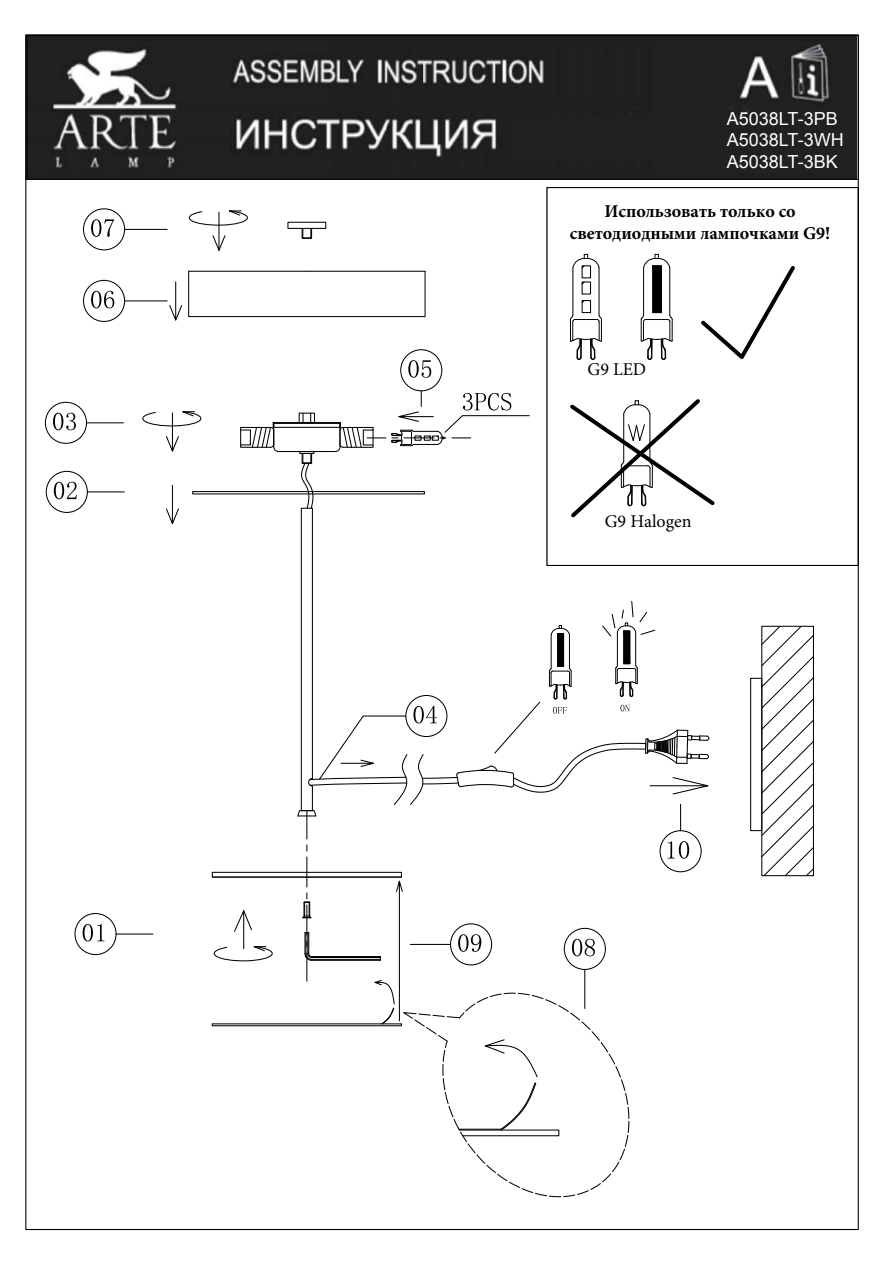
<style>
.page{position:relative;width:893px;height:1263px;background:#fff}
.page>*{position:absolute;margin:0;border:0;box-sizing:border-box;transform-origin:0 0}
.t1{font:700 18px/21.6px "Minion Pro";color:#000;text-align:center}
.t2{font:18px/21.6px "Arial";color:#fff}
.t3{font:18px "Minion Pro";color:#000}
</style>
<div class="page">
<div style="left:192px;top:491px;width:233px;height:3px;border:1px solid #000"></div>
<div style="left:212px;top:872px;width:190px;height:6px;border:1px solid #000"></div>
<hr style="left:212px;top:877px;width:189px;height:1px;background:#000">
<hr style="left:212px;top:1025px;width:189px;height:1px;background:#000">
<div style="left:287px;top:222px;width:39px;height:7px;border:1px solid #000"></div>
<svg style="left:301px;top:227px;width:12px;height:12px"></svg>
<div style="left:74px;top:913px;width:43px;height:42px;border:1px solid #000;border-radius:50%"></div>
<svg style="left:83px;top:924px;width:22px;height:18px"></svg>
<hr style="left:116px;top:934px;width:37px;height:1px;background:#000">
<svg style="left:213px;top:910px;width:60px;height:51px"></svg>
<div style="left:46px;top:471px;width:42px;height:42px;border:1px solid #000;border-radius:50%"></div>
<svg style="left:54px;top:482px;width:23px;height:17px"></svg>
<hr style="left:87px;top:491px;width:37px;height:1px;background:#000">
<svg style="left:166px;top:485px;width:13px;height:39px"></svg>
<div style="left:45px;top:402px;width:42px;height:42px;border:1px solid #000;border-radius:50%"></div>
<svg style="left:53px;top:413px;width:23px;height:17px"></svg>
<hr style="left:86px;top:422px;width:37px;height:1px;background:#000">
<div style="left:400px;top:349px;width:42px;height:42px;border:1px solid #000;border-radius:50%"></div>
<svg style="left:408px;top:360px;width:23px;height:18px"></svg>
<div style="left:83px;top:280px;width:42px;height:42px;border:1px solid #000;border-radius:50%"></div>
<svg style="left:91px;top:291px;width:23px;height:17px"></svg>
<hr style="left:124px;top:300px;width:43px;height:1px;background:#000">
<div style="left:83px;top:208px;width:42px;height:42px;border:1px solid #000;border-radius:50%"></div>
<svg style="left:91px;top:219px;width:23px;height:18px"></svg>
<hr style="left:124px;top:229px;width:43px;height:1px;background:#000">
<svg style="left:760px;top:625px;width:54px;height:252px"></svg>
<div style="left:761px;top:626px;width:53px;height:250px;border:1px solid #000"></div>
<div style="left:750px;top:678px;width:12px;height:153px;border:1px solid #000"></div>
<div style="left:659px;top:830px;width:42px;height:42px;border:1px solid #000;border-radius:50%"></div>
<svg style="left:142px;top:411px;width:60px;height:41px"></svg>
<svg style="left:188px;top:210px;width:60px;height:41px"></svg>
<hr style="left:212px;top:1023px;width:189px;height:1px;background:#000">
<hr style="left:311px;top:960px;width:69px;height:1px;background:#000">
<hr style="left:311px;top:959px;width:69px;height:1px;background:#000">
<hr style="left:311px;top:956px;width:69px;height:1px;background:#000">
<hr style="left:311px;top:957px;width:69px;height:1px;background:#000">
<hr style="left:306px;top:857px;width:1px;height:30px;background:#000">
<svg style="left:302px;top:893px;width:9px;height:26px"></svg>
<hr style="left:306px;top:905px;width:1px;height:30px;background:#000">
<svg style="left:304px;top:932px;width:8px;height:49px"></svg>
<svg style="left:370px;top:874px;width:260px;height:324px"></svg>
<hr style="left:584px;top:969px;width:1px;height:40px;background:#000">
<svg style="left:169px;top:270px;width:257px;height:51px"></svg>
<img style="left:28px;top:37px;width:828px;height:141px">
<div style="left:26px;top:35px;width:832px;height:145px;border:1px solid #000"></div>
<div style="left:514px;top:119px;width:271px;height:41px;background:#212121"></div>
<hr style="left:572px;top:268px;width:1px;height:47px;background:#000">
<hr style="left:598px;top:268px;width:1px;height:47px;background:#000">
<svg style="left:570px;top:314px;width:32px;height:46px"></svg>
<div style="left:581px;top:300px;width:10px;height:13px;border:1px solid #000"></div>
<svg style="left:581px;top:300px;width:4px;height:4px"></svg>
<div style="left:581px;top:281px;width:10px;height:14px;border:1px solid #000"></div>
<svg style="left:581px;top:281px;width:4px;height:5px"></svg>
<div style="left:581px;top:265px;width:10px;height:13px;border:1px solid #000"></div>
<svg style="left:572px;top:254px;width:28px;height:15px"></svg>
<svg style="left:640px;top:254px;width:33px;height:106px"></svg>
<div style="left:652px;top:265px;width:9px;height:48px;border:1px solid #000"></div>
<svg style="left:701px;top:266px;width:94px;height:93px"></svg>
<svg style="left:240px;top:391px;width:478px;height:468px"></svg>
<p class="t2" style="left:727px;top:108px;width:118px">A5038LT-3PB<br>A5038LT-3WH<br>A5038LT-3BK</p>
<p class="t1" style="left:569px;top:200px;width:262px">Использовать только со светодиодными лампочками G9!</p>
<p class="t3" style="left:587px;top:357px;width:60px">G9 LED</p>
<p class="t3" style="left:604px;top:509px;width:88px">G9 Halogen</p>
</div>
